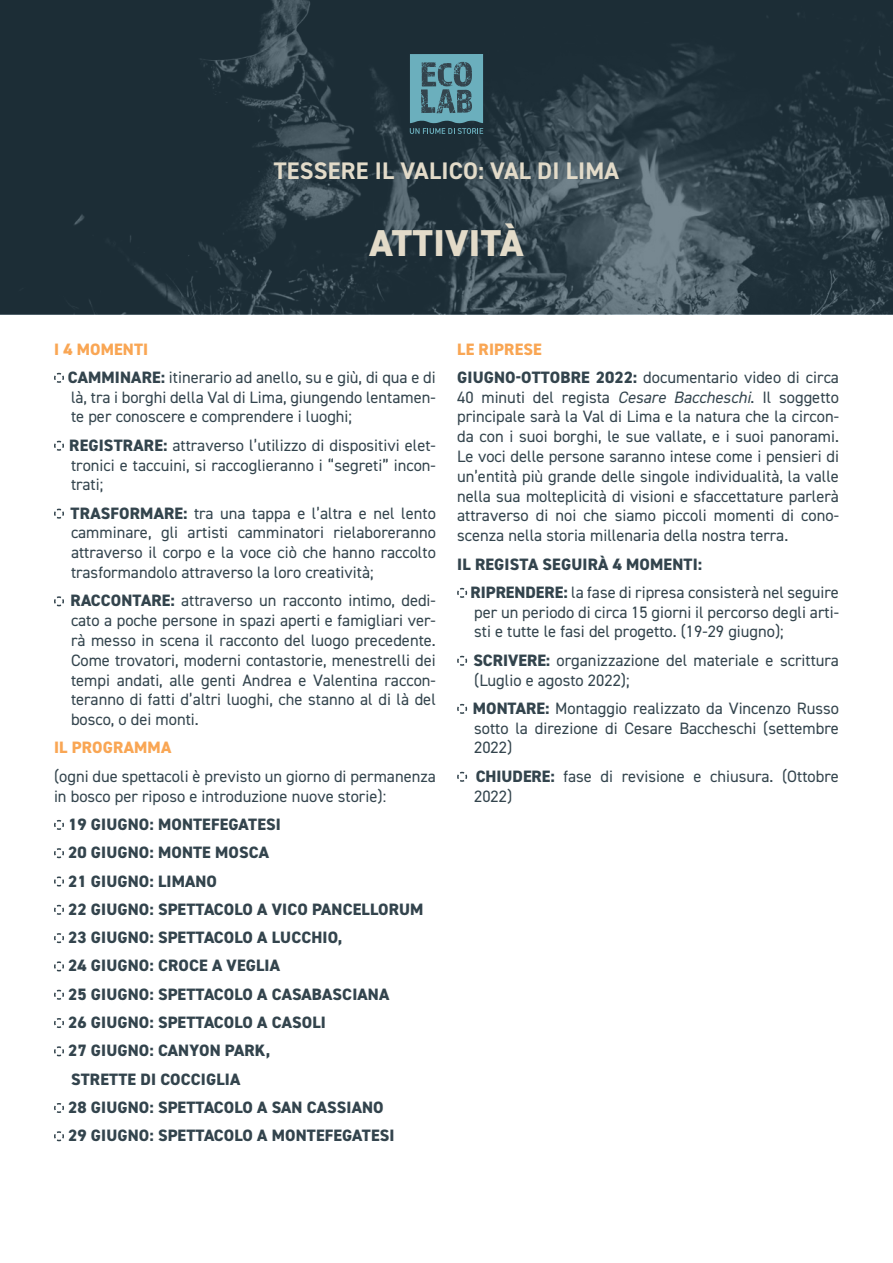
<style>
.page{position:relative;width:893px;height:1263px;background:#fff}
.page>*{position:absolute;margin:0;border:0;box-sizing:border-box;transform-origin:0 0}
.t1{font:800 37.5px "DIN2014";letter-spacing:.01em;color:#e3dbc9}
.t2{font:700 24px "DIN2014";letter-spacing:.01em;color:#e3dbc9}
.t3{font:16.5px/19.8px "DIN2014";color:#33444d}
.t4{font:800 16.5px/28.3px "DIN2014";letter-spacing:.01em;color:#33444d}
.t5{font:800 16.5px "DIN2014";letter-spacing:.01em;color:#f9a654}
.s1{font-weight:800;color:#f9a654}
.s2{font-weight:800}
.s3{font-style:italic}
.s4{font-weight:400}
</style>
<div class="page">
<svg style="left:0;top:0;width:893px;height:315px;background:#283942"></svg>
<svg style="left:54px;top:372px;width:10px;height:11px"></svg>
<svg style="left:54px;top:440px;width:10px;height:11px"></svg>
<svg style="left:54px;top:508px;width:10px;height:11px"></svg>
<svg style="left:54px;top:596px;width:10px;height:11px"></svg>
<svg style="left:54px;top:819px;width:10px;height:11px"></svg>
<svg style="left:54px;top:848px;width:10px;height:11px"></svg>
<svg style="left:54px;top:876px;width:10px;height:11px"></svg>
<svg style="left:54px;top:904px;width:10px;height:11px"></svg>
<svg style="left:54px;top:933px;width:10px;height:11px"></svg>
<svg style="left:54px;top:961px;width:10px;height:11px"></svg>
<svg style="left:54px;top:989px;width:10px;height:11px"></svg>
<svg style="left:54px;top:1018px;width:10px;height:10px"></svg>
<svg style="left:54px;top:1046px;width:10px;height:11px"></svg>
<svg style="left:54px;top:1103px;width:10px;height:10px"></svg>
<svg style="left:54px;top:1131px;width:10px;height:11px"></svg>
<svg style="left:457px;top:587px;width:11px;height:11px"></svg>
<svg style="left:457px;top:655px;width:11px;height:11px"></svg>
<svg style="left:457px;top:703px;width:11px;height:11px"></svg>
<svg style="left:457px;top:771px;width:11px;height:11px"></svg>
<svg style="left:410px;top:54px;width:73px;height:80px;background:#548793"></svg>
<h2 class="t2" style="left:274px;top:155px;width:347px">TESSERE IL VALICO: VAL DI LIMA</h2>
<h1 class="t1" style="left:370px;top:218px;width:155px">ATTIVITÀ</h1>
<p class="t3" style="left:68px;top:334px;width:369px;line-height:28.3px;text-indent:-14px"><span class="s1">I 4 MOMENTI<br></span><span class="s2">CAMMINARE:</span> itinerario ad anello, su e giù, di qua e di</p>
<p class="t3" style="left:71px;top:387px;width:366px">là, tra i borghi della Val di Lima, giungendo lentamen&shy;te per conoscere e comprendere i luoghi;</p>
<p class="t3" style="left:69px;top:435px;width:368px;text-align:justify"><span class="s2">REGISTRARE:</span> attraverso l’utilizzo di dispositivi elet&shy;tronici e taccuini, si raccoglieranno i “segreti” incon&shy;trati;</p>
<p class="t3" style="left:71px;top:503px;width:367px;text-align:justify"><span class="s2">TRASFORMARE:</span> tra una tappa e l’altra e nel lento camminare, gli artisti camminatori rielaboreranno attraverso il corpo e la voce ciò che hanno raccolto trasformandolo attraverso la loro creatività;</p>
<p class="t3" style="left:70px;top:590px;width:367px;text-align:justify"><span class="s2">RACCONTARE:</span> attraverso un racconto intimo, dedi&shy;cato a poche persone in spazi aperti e famigliari ver&shy;rà messo in scena il racconto del luogo precedente.<br>Come trovatori, moderni contastorie, menestrelli dei tempi andati, alle genti Andrea e Valentina raccon&shy;teranno di fatti d’altri luoghi, che stanno al di là del bosco, o dei monti.</p>
<p class="t5" style="left:54px;top:737px;width:119px">IL PROGRAMMA</p>
<p class="t3" style="left:54px;top:766px;width:383px">(ogni due spettacoli è previsto un giorno di permanenza in bosco per riposo e introduzione nuove storie):</p>
<p class="t4" style="left:68px;top:810px;width:357px">19 GIUGNO: MONTEFEGATESI<br>20 GIUGNO: MONTE MOSCA<br>21 GIUGNO: LIMANO<br>22 GIUGNO: SPETTACOLO A VICO PANCELLORUM<br>23 GIUGNO: SPETTACOLO A LUCCHIO,<br>24 GIUGNO: CROCE A VEGLIA<br>25 GIUGNO: SPETTACOLO A CASABASCIANA<br>26 GIUGNO: SPETTACOLO A CASOLI<br>27 GIUGNO: CANYON PARK,<br>STRETTE DI COCCIGLIA<br>28 GIUGNO: SPETTACOLO A SAN CASSIANO<br>29 GIUGNO: SPETTACOLO A MONTEFEGATESI</p>
<p class="t3" style="left:457px;top:334px;width:383px;line-height:28.3px"><span class="s1">LE RIPRESE<br></span><span class="s2">GIUGNO-OTTOBRE 2022:</span> documentario video di circa</p>
<p class="t3" style="left:457px;top:387px;width:383px;text-align:justify">40 minuti del regista <span class="s3">Cesare Baccheschi</span>. Il soggetto principale sarà la Val di Lima e la natura che la circon&shy;da con i suoi borghi, le sue vallate, e i suoi panorami.<br>Le voci delle persone saranno intese come i pensieri di un’entità più grande delle singole individualità, la valle nella sua molteplicità di visioni e sfaccettature parlerà attraverso di noi che siamo piccoli momenti di cono&shy;scenza nella storia millenaria della nostra terra.</p>
<p class="t4" style="left:471px;top:550px;width:370px;text-indent:-13px">IL REGISTA SEGUIRÀ 4 MOMENTI:<br>RIPRENDERE: <span class="s4">la fase di ripresa consisterà nel seguire</span></p>
<p class="t3" style="left:474px;top:602px;width:366px">per un periodo di circa 15 giorni il percorso degli arti&shy;sti e tutte le fasi del progetto. (19-29 giugno);</p>
<p class="t3" style="left:473px;top:650px;width:367px"><span class="s2">SCRIVERE:</span> organizzazione del materiale e scrittura (Luglio e agosto 2022);</p>
<p class="t3" style="left:473px;top:698px;width:367px;text-align:justify"><span class="s2">MONTARE:</span> Montaggio realizzato da Vincenzo Russo sotto la direzione di Cesare Baccheschi (settembre 2022)</p>
<p class="t3" style="left:474px;top:766px;width:366px"><span class="s2">CHIUDERE:</span> fase di revisione e chiusura. (Ottobre<br>2022)</p>
</div>
